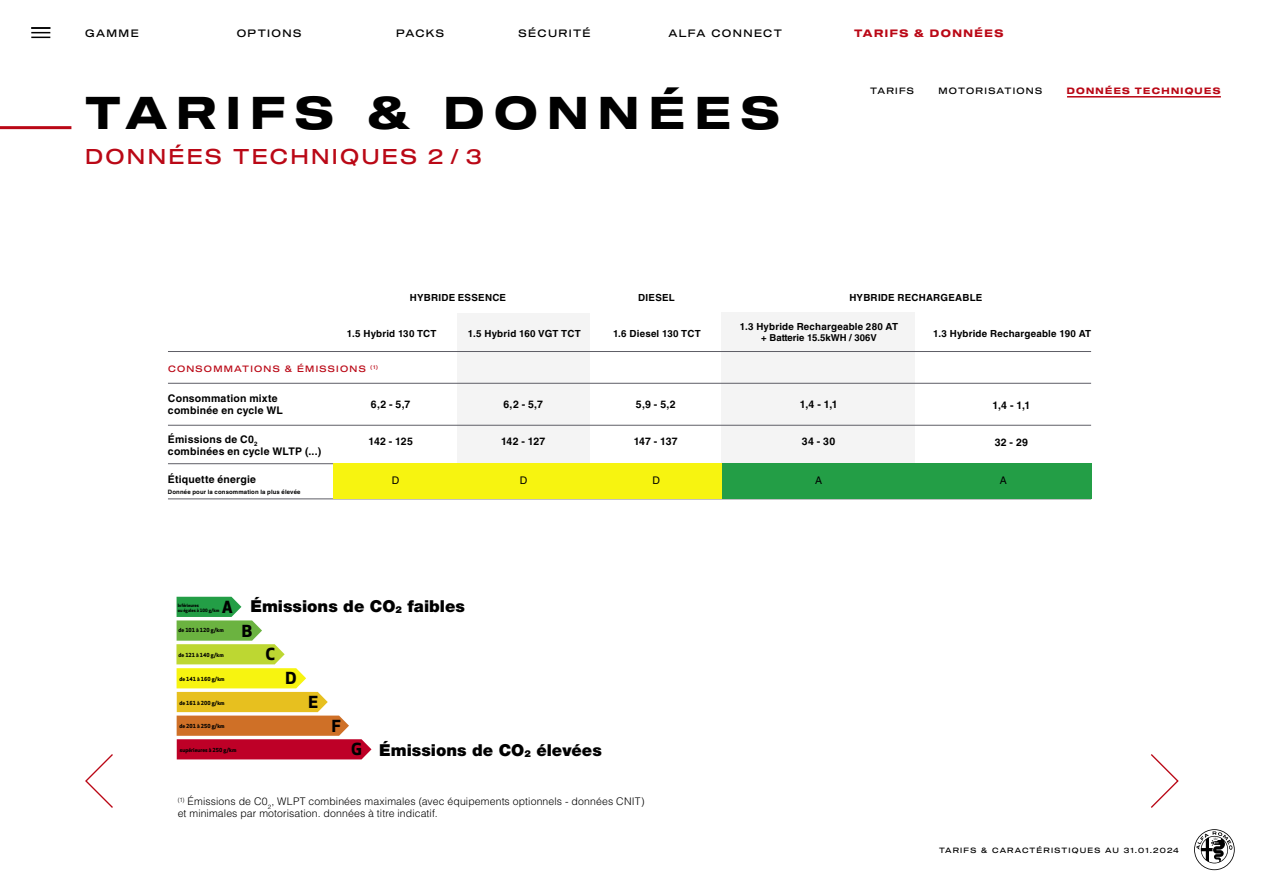
<style>
.page{position:relative;width:1263px;height:893px;background:#fff}
.page>*{position:absolute;margin:0;border:0;box-sizing:border-box;transform-origin:0 0}
.t1{font:45px "Sequel 100 Wide 75";letter-spacing:.215em;color:#000}
.t2{font:21px "Sequel 100 Wide 45";letter-spacing:.11em;color:#ba0816}
.t3{font:900 16.5px "Helvetica Neue LT Std";color:#000}
.t4{font:700 16.2px "Apex New";color:#000;scale:1.07 1}
.t5{font:700 16.2px "Apex New";color:#000}
.t6{font:700 10.5px/12px "Helvetica LT Std";letter-spacing:.02em;color:#000}
.t7{font:300 10.5px/12px "Helvetica LT Std";letter-spacing:.01em;color:#000}
.t8{font:10.5px "Sequel 100 Wide 45";letter-spacing:.13em;color:#000}
.t9{font:10.5px "Sequel 100 Wide 75";letter-spacing:.14em;color:#ba0816}
.t10{font:10.5px "Helvetica LT Std";color:#000}
.t11{font:700 9.75px "Helvetica LT Std";letter-spacing:.02em;color:#000}
.t12{font:700 9.6px "Helvetica LT Std";color:#000}
.t13{font:9px "Sequel 100 Wide 45";letter-spacing:.135em;color:#ba0816}
.t14{font:9px "Sequel 100 Wide 45";letter-spacing:.135em;color:#000}
.t15{font:9px "Sequel 100 Wide 75";letter-spacing:.145em;color:#ba0816}
.t16{font:7.5px "Sequel 100 Wide 45";letter-spacing:.16em;color:#000}
.t17{font:700 6px "Helvetica LT Std";letter-spacing:.02em;color:#000}
.t18{font:700 5.4px "Apex New";color:#000}
.t19{font:700 4.5px/5.4px "Apex New";color:#000}
.s1{font-size:9.6px}
</style>
<div class="page">
<div style="left:721px;top:312px;width:194px;height:176px;background:#f4f4f4"></div>
<div style="left:457px;top:313px;width:132px;height:183px;background:#f4f4f4"></div>
<hr style="left:168px;top:351px;width:923px;height:1px;background:#5e5e66">
<hr style="left:168px;top:383px;width:923px;height:1px;background:#5e5e66">
<hr style="left:168px;top:425px;width:923px;height:1px;background:#5e5e66">
<hr style="left:168px;top:463px;width:923px;height:1px;background:#5e5e66">
<hr style="left:168px;top:499px;width:923px;height:1px;background:#5e5e66">
<svg style="left:1151px;top:754px;width:28px;height:54px"></svg>
<svg style="left:85px;top:754px;width:28px;height:54px"></svg>
<div style="left:333px;top:464px;width:125px;height:35px;background:#f7f410"></div>
<hr style="left:0;top:126px;width:71px;height:3px;background:#ba0816">
<svg style="left:31px;top:27px;width:19px;height:11px"></svg>
<svg style="left:1194px;top:829px;width:41px;height:41px"></svg>
<svg style="left:176px;top:597px;width:195px;height:162px"></svg>
<div style="left:457px;top:464px;width:133px;height:35px;background:#f7f410"></div>
<div style="left:590px;top:464px;width:132px;height:35px;background:#f7f410"></div>
<div style="left:722px;top:464px;width:193px;height:35px;background:#239e46"></div>
<div style="left:915px;top:464px;width:176px;height:35px;background:#239e46"></div>
<hr style="left:1067px;top:96px;width:154px;height:2px;background:#ba0816">
<p class="t8" style="left:519px;top:26px;width:74px">SÉCURITÉ</p>
<p class="t8" style="left:85px;top:26px;width:55px">GAMME</p>
<p class="t8" style="left:237px;top:26px;width:66px">OPTIONS</p>
<p class="t8" style="left:396px;top:26px;width:49px">PACKS</p>
<p class="t8" style="left:668px;top:26px;width:115px">ALFA CONNECT</p>
<p class="t9" style="left:854px;top:26px;width:151px">TARIFS &amp; DONNÉES</p>
<h1 class="t1" style="left:85px;top:81px;width:696px">TARIFS &amp; DONNÉES</h1>
<h2 class="t2" style="left:85px;top:142px;width:398px">DONNÉES TECHNIQUES 2 / 3</h2>
<p class="t14" style="left:870px;top:84px;width:45px">TARIFS</p>
<p class="t14" style="left:938px;top:84px;width:105px">MOTORISATIONS</p>
<p class="t15" style="left:1067px;top:84px;width:155px">DONNÉES TECHNIQUES</p>
<p class="t11" style="left:410px;top:291px;width:98px">HYBRIDE ESSENCE</p>
<p class="t11" style="left:638px;top:291px;width:38px">DIESEL</p>
<p class="t11" style="left:849px;top:292px;width:135px">HYBRIDE RECHARGEABLE</p>
<p class="t11" style="left:933px;top:328px;width:159px">1.3 Hybride Rechargeable 190 AT</p>
<p class="t11" style="left:740px;top:321px;width:160px">1.3 Hybride Rechargeable 280 AT</p>
<p class="t12" style="left:761px;top:332px;width:117px">+ Batterie 15.5kWH / 306V</p>
<p class="t11" style="left:347px;top:327px;width:91px">1.5 Hybrid 130 TCT</p>
<p class="t11" style="left:468px;top:327px;width:114px">1.5 Hybrid 160 VGT TCT</p>
<p class="t11" style="left:613px;top:327px;width:89px">1.6 Diesel 130 TCT</p>
<p class="t13" style="left:168px;top:362px;width:211px">CONSOMMATIONS &amp; ÉMISSIONS <sup>(1)</sup></p>
<p class="t6" style="left:168px;top:393px;width:117px">Consommation mixte combinée en cycle WL</p>
<p class="t6" style="left:371px;top:398px;width:41px">6,2 - 5,7</p>
<p class="t6" style="left:503px;top:398px;width:41px">6,2 - 5,7</p>
<p class="t6" style="left:636px;top:398px;width:41px">5,9 - 5,2</p>
<p class="t6" style="left:369px;top:435px;width:46px">142 - 125</p>
<p class="t6" style="left:501px;top:435px;width:46px">142 - 127</p>
<p class="t6" style="left:634px;top:435px;width:46px">147 - 137</p>
<p class="t6" style="left:800px;top:399px;width:39px">1,4 - 1,1</p>
<p class="t6" style="left:802px;top:435px;width:35px">34 - 30</p>
<p class="t6" style="left:992px;top:399px;width:39px">1,4 - 1,1</p>
<p class="t6" style="left:995px;top:436px;width:35px">32 - 29</p>
<p class="t6" style="left:168px;top:433px;width:155px">Émissions de C0<sub>2<br></sub>combinées en cycle WLTP (...)</p>
<p class="t6" style="left:168px;top:473px;width:90px">Étiquette énergie</p>
<p class="t17" style="left:168px;top:488px;width:134px">Donnée pour la consommation la plus élevée</p>
<p class="t10" style="left:392px;top:474px;width:9px">D</p>
<p class="t10" style="left:520px;top:474px;width:9px">D</p>
<p class="t10" style="left:652px;top:474px;width:9px">D</p>
<p class="t10" style="left:815px;top:474px;width:9px">A</p>
<p class="t10" style="left:1000px;top:474px;width:9px">A</p>
<h3 class="t3" style="left:250px;top:596px;width:216px">Émissions de CO<span class="s1">2</span> faibles</h3>
<h3 class="t4" style="left:222px;top:597px;width:12px">A</h3>
<p class="t19" style="left:178px;top:602px;width:43px">Inférieures<br>ou égales à 100 g/km</p>
<p class="t18" style="left:179px;top:627px;width:47px">de 101 à 120 g/km</p>
<p class="t18" style="left:179px;top:652px;width:47px">de 121 à 140 g/km</p>
<p class="t18" style="left:179px;top:675px;width:47px">de 141 à 160 g/km</p>
<p class="t18" style="left:179px;top:699px;width:47px">de 161 à 200 g/km</p>
<p class="t18" style="left:179px;top:723px;width:47px">de 201 à 250 g/km</p>
<p class="t18" style="left:180px;top:746px;width:58px">supérieures à 250 g/km</p>
<h3 class="t4" style="left:242px;top:621px;width:11px">B</h3>
<h3 class="t4" style="left:265px;top:645px;width:11px">C</h3>
<h3 class="t4" style="left:286px;top:668px;width:12px">D</h3>
<h3 class="t4" style="left:308px;top:692px;width:11px">E</h3>
<h3 class="t5" style="left:332px;top:716px;width:10px">F</h3>
<h3 class="t3" style="left:379px;top:740px;width:224px">Émissions de CO<span class="s1">2</span> élevées</h3>
<h3 class="t5" style="left:351px;top:740px;width:12px">G</h3>
<p class="t7" style="left:178px;top:795px;width:468px"><sup>(1)</sup> Émissions de C0<sub>2</sub>, WLPT combinées maximales (avec équipements optionnels - données CNIT) et minimales par motorisation. données à titre indicatif.</p>
<p class="t16" style="left:939px;top:845px;width:241px">TARIFS &amp; CARACTÉRISTIQUES AU 31.01.2024</p>
</div>
